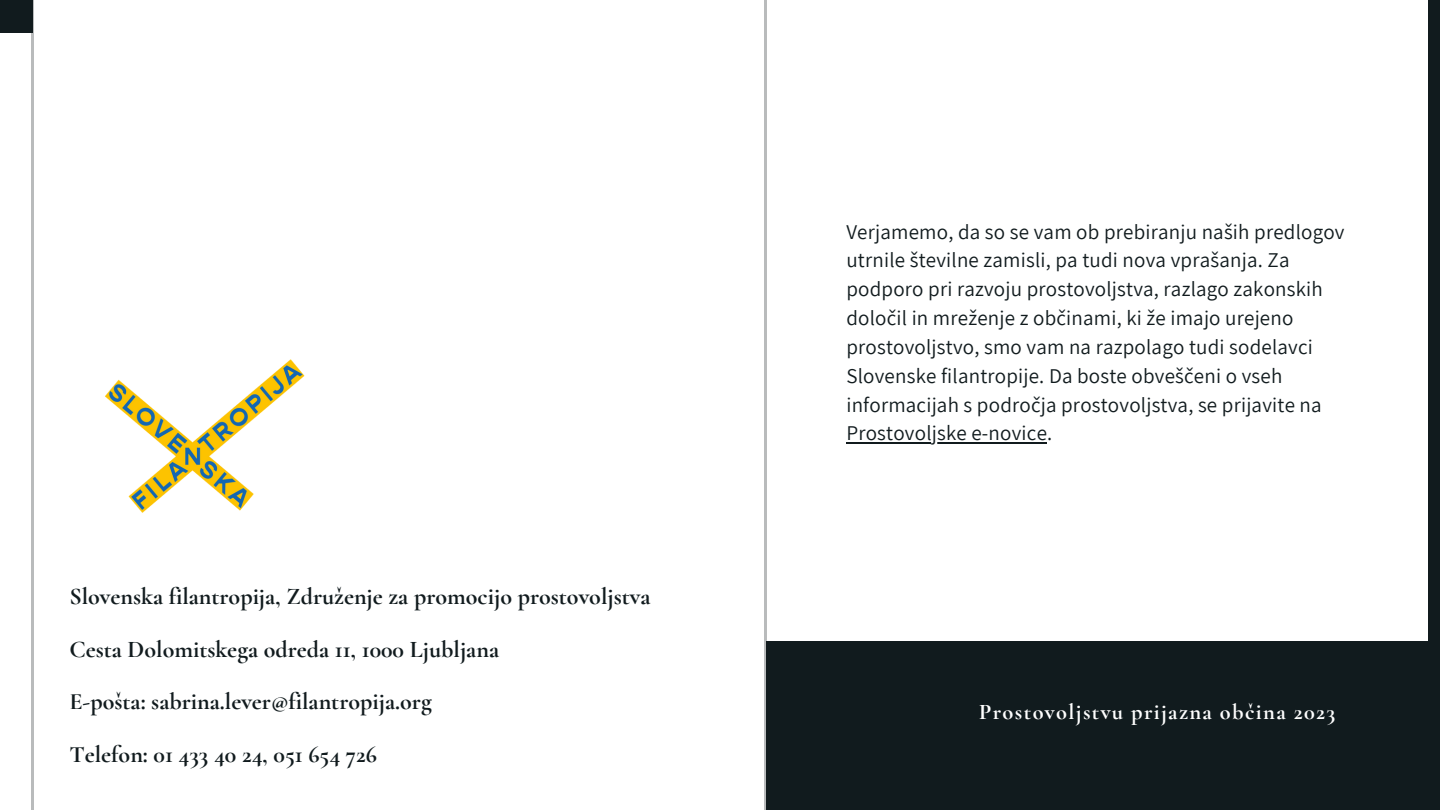
<style>
.page{position:relative;width:1440px;height:810px;background:#fff}
.page>*{position:absolute;margin:0;border:0;box-sizing:border-box;transform-origin:0 0}
.t1{font:700 24px/52.4px "Cormorant Garamond";color:#111b1e}
.t2{font:700 22.4px "Cormorant Garamond";letter-spacing:.06em;color:#fff}
.t3{font:21px/28.8px "Assistant";letter-spacing:.01em;color:#111b1e}
</style>
<div class="page">
<hr style="left:764px;top:0;width:3px;height:810px;background:#111b1e">
<hr style="left:31px;top:0;width:2px;height:810px;background:#111b1e">
<div style="left:0;top:0;width:33px;height:33px;background:#111b1e"></div>
<div style="left:1428px;top:0;width:12px;height:810px;background:#111b1e"></div>
<div style="left:766px;top:641px;width:662px;height:169px;background:#111b1e"></div>
<img style="left:105px;top:359px;width:200px;height:154px">
<hr style="left:846px;top:442px;width:201px;height:2px;background:#111b1e">
<p class="t1" style="left:69px;top:570px;width:583px">Slovenska filantropija, Združenje za promocijo prostovoljstva Cesta Dolomitskega odreda 11, 1000 Ljubljana<br>E-pošta: sabrina.lever@filantropija.org<br>Telefon: 01 433 40 24, 051 654 726</p>
<p class="t3" style="left:846px;top:217px;width:500px">Verjamemo, da so se vam ob prebiranju naših predlogov utrnile številne zamisli, pa tudi nova vprašanja. Za podporo pri razvoju prostovoljstva, razlago zakonskih določil in mreženje z občinami, ki že imajo urejeno prostovoljstvo, smo vam na razpolago tudi sodelavci Slovenske filantropije. Da boste obveščeni o vseh informacijah s področja prostovoljstva, se prijavite na Prostovoljske e-novice.</p>
<p class="t2" style="left:979px;top:698px;width:358px">Prostovoljstvu prijazna občina 2023</p>
</div>
